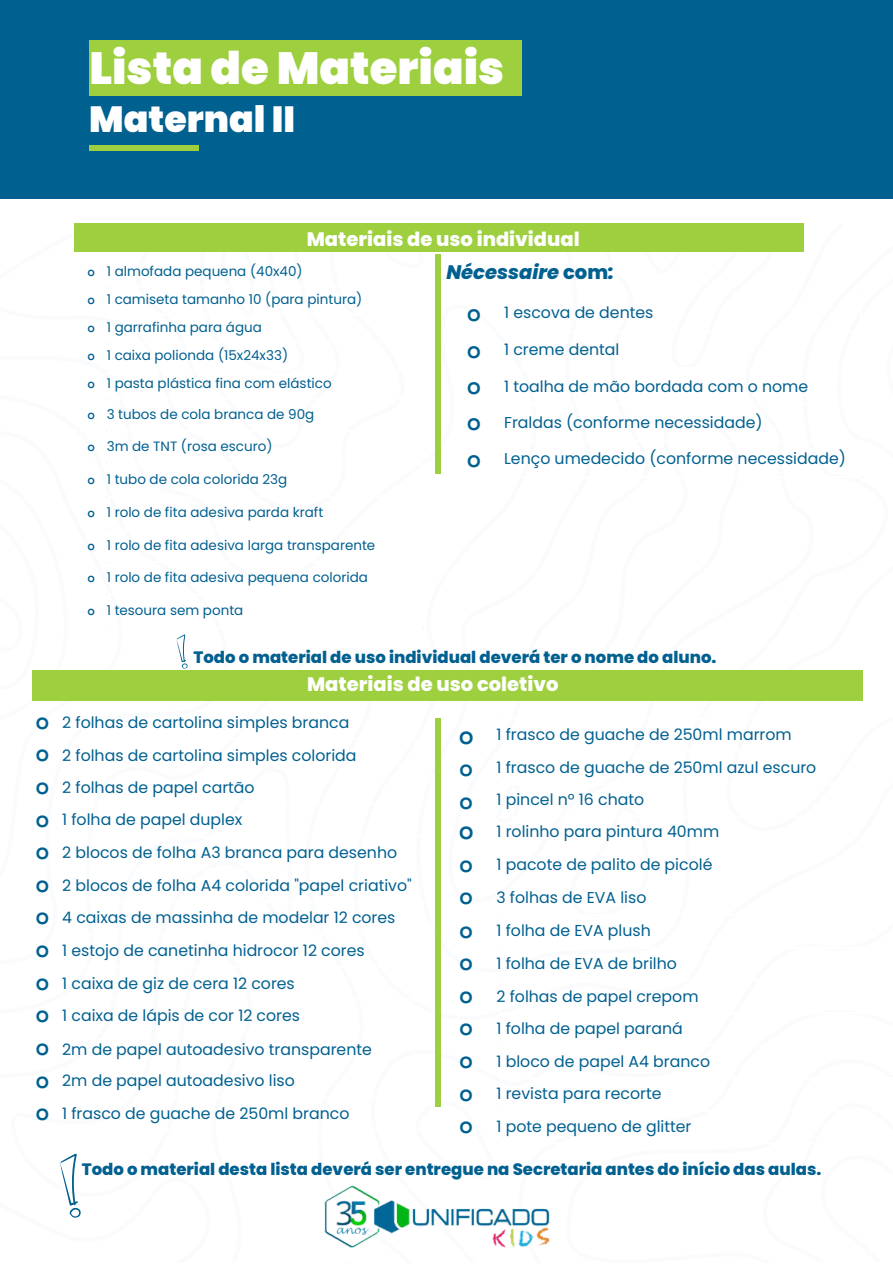
<style>
.page{position:relative;width:893px;height:1264px;background:#fff}
.page>*{position:absolute;margin:0;border:0;box-sizing:border-box;transform-origin:0 0}
.t1{font:900 45px "Poppins";color:#fff}
.t2{font:900 36.3px "Poppins";color:#fff}
.t3{font:700 27px "Anonymous Pro";color:#006090}
.t4{font:700 25.5px "Anonymous Pro";color:#006090}
.t5{font:700 24.75px "Anonymous Pro";color:#006090}
.t6{font:800 19.5px "Poppins";color:#fff}
.t7{font:italic 800 19.5px "Poppins";color:#006090}
.t8{font:800 16.5px "Poppins";color:#006090}
.t9{font:15.75px "Poppins";color:#006090}
.t10{font:13.5px "Poppins";color:#006090}
.t11{font:700 13.5px "Anonymous Pro";color:#006090}
.s1{font-style:normal}
</style>
<div class="page">
<div style="left:0;top:0;width:892px;height:1262px;background:#006090"></div>
<div style="left:0;top:199px;width:892px;height:1063px;background:#fff"></div>
<div style="left:89px;top:40px;width:433px;height:56px;background:#9dcf3e"></div>
<div style="left:89px;top:146px;width:110px;height:5px;background:#9dcf3e"></div>
<div style="left:74px;top:223px;width:729px;height:29px;background:#9dcf3e"></div>
<div style="left:435px;top:254px;width:6px;height:219px;background:#9dcf3e"></div>
<svg style="left:176px;top:634px;width:12px;height:35px"></svg>
<svg style="left:60px;top:1153px;width:21px;height:65px"></svg>
<img style="left:324px;top:1185px;width:226px;height:63px">
<div style="left:435px;top:717px;width:6px;height:389px;background:#9dcf3e"></div>
<div style="left:32px;top:669px;width:830px;height:31px;background:#9dcf3e"></div>
<p class="t1" style="left:89px;top:36px;width:416px">Lista de Materiais</p>
<p class="t2" style="left:89px;top:94px;width:207px">Maternal II</p>
<p class="t6" style="left:306px;top:226px;width:274px">Materiais de uso individual</p>
<p class="t11" style="left:88px;top:265px;width:9px">o</p>
<p class="t10" style="left:107px;top:262px;width:197px">1 almofada pequena (40x40)</p>
<p class="t11" style="left:88px;top:293px;width:9px">o</p>
<p class="t10" style="left:107px;top:290px;width:257px">1 camiseta tamanho 10 (para pintura)</p>
<p class="t11" style="left:88px;top:321px;width:9px">o</p>
<p class="t10" style="left:107px;top:318px;width:157px">1 garrafinha para água</p>
<p class="t11" style="left:88px;top:349px;width:9px">o</p>
<p class="t10" style="left:107px;top:346px;width:183px">1 caixa polionda (15x24x33)</p>
<p class="t11" style="left:88px;top:377px;width:9px">o</p>
<p class="t10" style="left:107px;top:374px;width:226px">1 pasta plástica fina com elástico</p>
<p class="t11" style="left:88px;top:408px;width:9px">o</p>
<p class="t10" style="left:107px;top:404px;width:209px">3 tubos de cola branca de 90g</p>
<p class="t11" style="left:88px;top:440px;width:9px">o</p>
<p class="t10" style="left:107px;top:437px;width:167px">3m de TNT (rosa escuro)</p>
<p class="t11" style="left:88px;top:473px;width:9px">o</p>
<p class="t10" style="left:107px;top:470px;width:182px">1 tubo de cola colorida 23g</p>
<p class="t11" style="left:88px;top:506px;width:9px">o</p>
<p class="t10" style="left:107px;top:502px;width:218px">1 rolo de fita adesiva parda kraft</p>
<p class="t11" style="left:88px;top:538px;width:9px">o</p>
<p class="t10" style="left:107px;top:535px;width:270px">1 rolo de fita adesiva larga transparente</p>
<p class="t11" style="left:88px;top:571px;width:9px">o</p>
<p class="t10" style="left:107px;top:568px;width:263px">1 rolo de fita adesiva pequena colorida</p>
<p class="t11" style="left:88px;top:604px;width:9px">o</p>
<p class="t10" style="left:107px;top:601px;width:138px">1 tesoura sem ponta</p>
<p class="t7" style="left:446px;top:259px;width:169px">Nécessaire <span class="s1">com</span>:</p>
<p class="t4" style="left:468px;top:300px;width:15px">o</p>
<p class="t9" style="left:504px;top:301px;width:151px">1 escova de dentes</p>
<p class="t4" style="left:468px;top:337px;width:15px">o</p>
<p class="t9" style="left:504px;top:339px;width:117px">1 creme dental</p>
<p class="t4" style="left:468px;top:373px;width:15px">o</p>
<p class="t9" style="left:504px;top:375px;width:305px">1 toalha de mão bordada com o nome</p>
<p class="t4" style="left:468px;top:409px;width:15px">o</p>
<p class="t9" style="left:504px;top:411px;width:260px">Fraldas (conforme necessidade)</p>
<p class="t4" style="left:468px;top:446px;width:15px">o</p>
<p class="t9" style="left:504px;top:448px;width:343px">Lenço umedecido (conforme necessidade)</p>
<p class="t8" style="left:193px;top:646px;width:524px">Todo o material de uso individual deverá ter o nome do aluno.</p>
<p class="t6" style="left:307px;top:670px;width:253px">Materiais de uso coletivo</p>
<p class="t9" style="left:496px;top:723px;width:297px">1 frasco de guache de 250ml marrom</p>
<p class="t9" style="left:496px;top:756px;width:321px">1 frasco de guache de 250ml azul escuro</p>
<p class="t9" style="left:496px;top:788px;width:149px">1 pincel nº 16 chato</p>
<p class="t5" style="left:37px;top:708px;width:15px">o</p>
<p class="t9" style="left:62px;top:711px;width:288px">2 folhas de cartolina simples branca</p>
<p class="t5" style="left:37px;top:741px;width:15px">o</p>
<p class="t9" style="left:62px;top:744px;width:296px">2 folhas de cartolina simples colorida</p>
<p class="t5" style="left:37px;top:773px;width:15px">o</p>
<p class="t9" style="left:62px;top:776px;width:194px">2 folhas de papel cartão</p>
<p class="t5" style="left:37px;top:806px;width:15px">o</p>
<p class="t9" style="left:62px;top:808px;width:182px">1 folha de papel duplex</p>
<p class="t5" style="left:37px;top:839px;width:15px">o</p>
<p class="t9" style="left:62px;top:841px;width:336px">2 blocos de folha A3 branca para desenho</p>
<p class="t5" style="left:37px;top:871px;width:15px">o</p>
<p class="t9" style="left:62px;top:874px;width:351px">2 blocos de folha A4 colorida "papel criativo"</p>
<p class="t5" style="left:37px;top:904px;width:15px">o</p>
<p class="t9" style="left:62px;top:906px;width:335px">4 caixas de massinha de modelar 12 cores</p>
<p class="t5" style="left:37px;top:936px;width:15px">o</p>
<p class="t9" style="left:62px;top:939px;width:304px">1 estojo de canetinha hidrocor 12 cores</p>
<p class="t5" style="left:37px;top:969px;width:15px">o</p>
<p class="t9" style="left:62px;top:971px;width:234px">1 caixa de giz de cera 12 cores</p>
<p class="t5" style="left:37px;top:1002px;width:15px">o</p>
<p class="t9" style="left:62px;top:1004px;width:239px">1 caixa de lápis de cor 12 cores</p>
<p class="t5" style="left:37px;top:1034px;width:15px">o</p>
<p class="t9" style="left:62px;top:1038px;width:311px">2m de papel autoadesivo transparente</p>
<p class="t5" style="left:37px;top:1067px;width:15px">o</p>
<p class="t9" style="left:62px;top:1069px;width:234px">2m de papel autoadesivo liso</p>
<p class="t5" style="left:37px;top:1099px;width:15px">o</p>
<p class="t9" style="left:62px;top:1102px;width:289px">1 frasco de guache de 250ml branco</p>
<p class="t3" style="left:460px;top:721px;width:16px">o</p>
<p class="t5" style="left:460px;top:756px;width:15px">o</p>
<p class="t5" style="left:460px;top:788px;width:15px">o</p>
<p class="t3" style="left:460px;top:817px;width:16px">o</p>
<p class="t9" style="left:496px;top:820px;width:224px">1 rolinho para pintura 40mm</p>
<p class="t5" style="left:460px;top:851px;width:15px">o</p>
<p class="t9" style="left:496px;top:853px;width:217px">1 pacote de palito de picolé</p>
<p class="t5" style="left:460px;top:884px;width:15px">o</p>
<p class="t9" style="left:496px;top:886px;width:151px">3 folhas de EVA liso</p>
<p class="t5" style="left:460px;top:917px;width:15px">o</p>
<p class="t9" style="left:496px;top:919px;width:156px">1 folha de EVA plush</p>
<p class="t5" style="left:460px;top:949px;width:15px">o</p>
<p class="t9" style="left:496px;top:952px;width:182px">1 folha de EVA de brilho</p>
<p class="t5" style="left:460px;top:982px;width:15px">o</p>
<p class="t9" style="left:496px;top:985px;width:203px">2 folhas de papel crepom</p>
<p class="t5" style="left:460px;top:1015px;width:15px">o</p>
<p class="t9" style="left:496px;top:1017px;width:188px">1 folha de papel paraná</p>
<p class="t5" style="left:460px;top:1047px;width:15px">o</p>
<p class="t9" style="left:496px;top:1050px;width:215px">1 bloco de papel A4 branco</p>
<p class="t5" style="left:460px;top:1080px;width:15px">o</p>
<p class="t9" style="left:496px;top:1082px;width:166px">1 revista para recorte</p>
<p class="t5" style="left:460px;top:1112px;width:15px">o</p>
<p class="t9" style="left:496px;top:1115px;width:196px">1 pote pequeno de glitter</p>
<p class="t8" style="left:82px;top:1157px;width:741px">Todo o material desta lista deverá ser entregue na Secretaria antes do início das aulas.</p>
</div>
